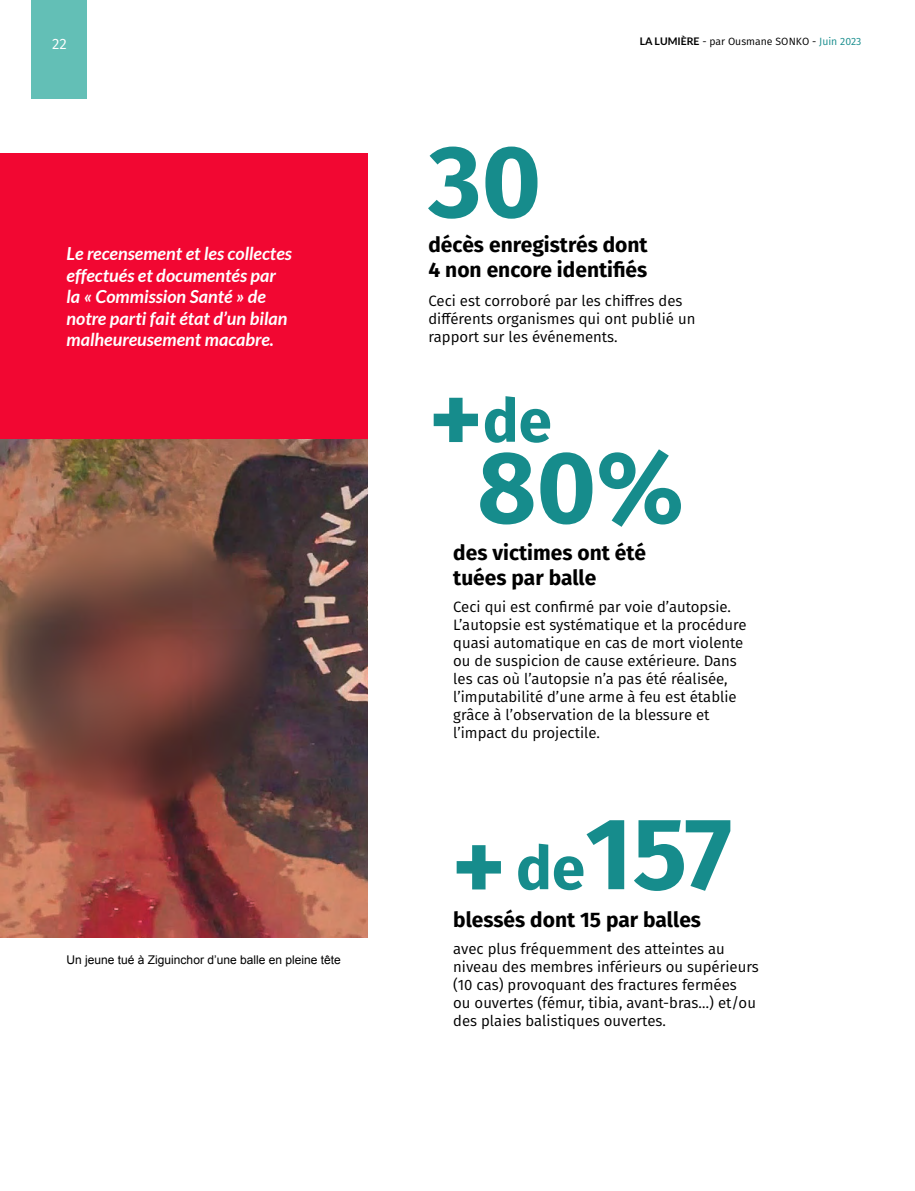
<style>
.page{position:relative;width:915px;height:1191px;background:#fff}
.page>*{position:absolute;margin:0;border:0;box-sizing:border-box;transform-origin:0 0}
.t1{font:700 102px "Fira Sans";color:#168c8c}
.t2{font:700 60px "Fira Sans";color:#168c8c}
.t3{font:700 21px/25.2px "Fira Sans";color:#000}
.t4{font:italic 700 18px/21.6px "Lato";color:#fff}
.t5{font:15px/18px "Fira Sans";color:#000}
.t6{font:15px "Fira Sans";color:#fff}
.t7{font:12px "Arial";color:#000}
.t8{font:10.5px "Fira Sans";color:#000}
.s1{font-family:"Lato";font-weight:700}
.s2{color:#168c8c}
.s3{font-size:102px}
.s4{font-size:60px}
</style>
<div class="page">
<div style="left:31px;top:0;width:55px;height:98px;background:#63bfb6"></div>
<div style="left:0;top:153px;width:367px;height:381px;background:#f20732"></div>
<img style="left:0;top:440px;width:367px;height:497px">
<p class="t6" style="left:52px;top:33px;width:16px">22</p>
<p class="t8" style="left:639px;top:33px;width:223px"><span class="s1">LA LUMIÈRE</span> - par Ousmane SONKO - <span class="s2">Juin 2023</span></p>
<p class="t4" style="left:66px;top:243px;width:227px">Le recensement et les collectes effectués et documentés par la « Commission Santé » de notre parti fait état d’un bilan malheureusement macabre.</p>
<p class="t7" style="left:66px;top:952px;width:276px">Un jeune tué à Ziguinchor d’une balle en pleine tête</p>
<h1 class="t1" style="left:428px;top:96px;width:114px">30</h1>
<h3 class="t3" style="left:428px;top:230px;width:221px">décès enregistrés dont<br>4 non encore identifiés</h3>
<p class="t5" style="left:428px;top:291px;width:268px">Ceci est corroboré par les chiffres des différents organismes qui ont publié un rapport sur les événements.</p>
<h2 class="t2" style="left:428px;top:370px;width:125px"><span class="s3">+</span>de</h2>
<h1 class="t1" style="left:477px;top:401px;width:208px">80%</h1>
<h3 class="t3" style="left:453px;top:538px;width:194px">des victimes ont été tuées par balle</h3>
<p class="t5" style="left:453px;top:597px;width:295px">Ceci qui est confirmé par voie d’autopsie.<br>L’autopsie est systématique et la procédure quasi automatique en cas de mort violente ou de suspicion de cause extérieure. Dans les cas où l’autopsie n’a pas été réalisée, l’imputabilité d’une arme à feu est établie grâce à l’observation de la blessure et l’impact du projectile.</p>
<h1 class="t1" style="left:451px;top:768px;width:282px">+ <span class="s4">de</span>157</h1>
<h3 class="t3" style="left:453px;top:905px;width:249px">blessés dont 15 par balles</h3>
<p class="t5" style="left:453px;top:939px;width:307px">avec plus fréquemment des atteintes au niveau des membres inférieurs ou supérieurs (10 cas) provoquant des fractures fermées<br>ou ouvertes (fémur, tibia, avant-bras…) et/ou des plaies balistiques ouvertes.</p>
</div>
